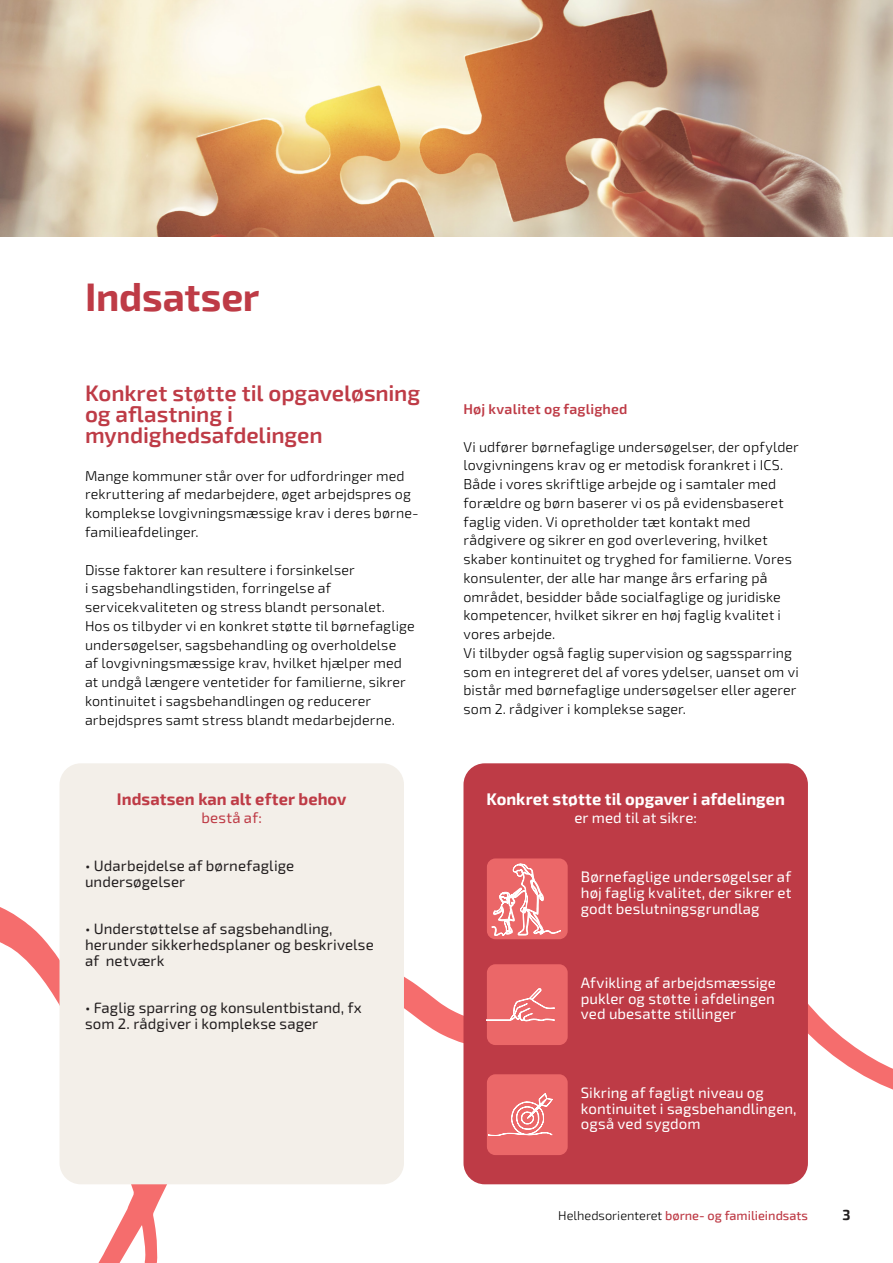
<style>
.page{position:relative;width:893px;height:1263px;background:#fff}
.page>*{position:absolute;margin:0;border:0;box-sizing:border-box;transform-origin:0 0}
._1_Overskrift{font:700 39px "Exo 2";letter-spacing:-.005em;color:#be3b46}
._3_Mellemrubrik{font:600 22.5px/21px "Exo 2";letter-spacing:-.005em;color:#be3b46}
._5_Billedtekst_overskrift{font:700 16.5px "Exo 2";letter-spacing:.005em;color:#fff}
._5_Billedtekst_overskrift-2{font:700 16.5px "Exo 2";letter-spacing:.005em;color:#be3b46}
._5_Billedtekst_overskrift-3{font:15px/15.8px "Exo 2";letter-spacing:.005em;color:#fff;text-align:justify}
._5_Billedtekst_overskrift-4{font:15px/15.8px "Exo 2";letter-spacing:.005em;color:#231f20}
._5_Billedtekst{font:15px "Exo 2";letter-spacing:.01em;color:#fff}
._5_Billedtekst-2{font:15px "Exo 2";letter-spacing:.015em;color:#be3b46}
._3_Mellemrubrik-2{font:14.25px/18.8px "Exo 2";letter-spacing:.01em;color:#000}
._3_Mellemrubrik-3{font:600 14.25px "Exo 2";letter-spacing:.01em;color:#be3b46}
.t1{font:700 14.25px "Exo 2";color:#231f20}
.t2{font:500 12.75px "Exo 2";color:#be3b46}
.s1{font-weight:400;color:#000}
</style>
<div class="page">
<svg style="left:0;top:778px;width:893px;height:485px"></svg>
<div style="left:463px;top:763px;width:345px;height:421px;background:#be3b46;border-radius:21px"></div>
<div style="left:60px;top:763px;width:344px;height:421px;background:#f3efe9;border-radius:21px"></div>
<img style="left:487px;top:858px;width:81px;height:81px">
<div style="left:487px;top:964px;width:81px;height:81px;background:#eb6768;border-radius:9px"></div>
<svg style="left:487px;top:988px;width:67px;height:33px"></svg>
<div style="left:487px;top:1074px;width:81px;height:81px;background:#eb6768;border-radius:9px"></div>
<svg style="left:488px;top:1093px;width:64px;height:43px"></svg>
<img style="left:0;top:0;width:893px;height:236px">
<svg style="left:492px;top:864px;width:69px;height:71px;background:#ef8889"></svg>
<p class="_1_Overskrift" style="left:85px;top:274px;width:176px">Indsatser</p>
<p class="_3_Mellemrubrik" style="left:85px;top:383px;width:337px">Konkret støtte til opgaveløsning og aflastning i</p>
<p class="_3_Mellemrubrik" style="left:85px;top:425px;width:239px">myndighedsafdelingen</p>
<p class="_3_Mellemrubrik-2" style="left:85px;top:466px;width:335px">Mange kommuner står over for udfordringer med rekruttering af medarbejdere, øget arbejdspres og komplekse lovgivningsmæssige krav i deres børne&shy;familieafdelinger.</p>
<p class="_3_Mellemrubrik-2" style="left:85px;top:560px;width:301px">Disse faktorer kan resultere i forsinkelser<br>i sagsbehandlingstiden, forringelse af servicekvaliteten og stress blandt personalet.</p>
<p class="_3_Mellemrubrik-2" style="left:85px;top:616px;width:331px">Hos os tilbyder vi en konkret støtte til børnefaglige undersøgelser, sagsbehandling og overholdelse<br>af lovgivningsmæssige krav, hvilket hjælper med at undgå længere ventetider for familierne, sikrer kontinuitet i sagsbehandlingen og reducerer arbejdspres samt stress blandt medarbejderne.</p>
<p class="_5_Billedtekst_overskrift-2" style="left:117px;top:789px;width:231px">Indsatsen kan alt efter behov</p>
<p class="_5_Billedtekst-2" style="left:202px;top:807px;width:62px">bestå af:</p>
<p class="_5_Billedtekst_overskrift-4" style="left:85px;top:858px;width:211px">• Udarbejdelse af børnefaglige</p>
<p class="_5_Billedtekst_overskrift-4" style="left:85px;top:873px;width:102px">undersøgelser</p>
<p class="_5_Billedtekst_overskrift-4" style="left:85px;top:921px;width:249px">• Understøttelse af sagsbehandling,</p>
<p class="_5_Billedtekst_overskrift-4" style="left:85px;top:936px;width:290px">herunder sikkerhedsplaner og beskrivelse af netværk</p>
<p class="_5_Billedtekst_overskrift-4" style="left:85px;top:999px;width:278px">• Faglig sparring og konsulentbistand, fx som 2. rådgiver i komplekse sager</p>
<p class="_3_Mellemrubrik-3" style="left:463px;top:401px;width:165px">Høj kvalitet og faglighed</p>
<p class="_3_Mellemrubrik-2" style="left:463px;top:437px;width:337px">Vi udfører børnefaglige undersøgelser, der opfylder lovgivningens krav og er metodisk forankret i ICS.<br>Både i vores skriftlige arbejde og i samtaler med forældre og børn baserer vi os på evidensbaseret faglig viden. Vi opretholder tæt kontakt med rådgivere og sikrer en god overlevering, hvilket skaber kontinuitet og tryghed for familierne. Vores konsulenter, der alle har mange års erfaring på området, besidder både socialfaglige og juridiske kompetencer, hvilket sikrer en høj faglig kvalitet i vores arbejde.</p>
<p class="_3_Mellemrubrik-2" style="left:463px;top:643px;width:337px">Vi tilbyder også faglig supervision og sagssparring som en integreret del af vores ydelser, uanset om vi bistår med børnefaglige undersøgelser eller agerer som 2. rådgiver i komplekse sager.</p>
<p class="_5_Billedtekst_overskrift" style="left:486px;top:789px;width:300px">Konkret støtte til opgaver i afdelingen</p>
<p class="_5_Billedtekst" style="left:574px;top:807px;width:124px">er med til at sikre:</p>
<p class="_5_Billedtekst_overskrift-3" style="left:581px;top:868px;width:212px">Børnefaglige undersøgelser af høj faglig kvalitet, der sikrer et godt beslutningsgrundlag</p>
<p class="_5_Billedtekst_overskrift-3" style="left:581px;top:974px;width:197px">Afvikling af arbejdsmæssige pukler og støtte i afdelingen ved ubesatte stillinger</p>
<p class="_5_Billedtekst_overskrift-3" style="left:581px;top:1084px;width:217px;text-align:left">Sikring af fagligt niveau og kontinuitet i sagsbehandlingen, også ved sygdom</p>
<p class="t2" style="left:558px;top:1208px;width:251px"><span class="s1">Helhedsorienteret</span> børne- og familieindsats</p>
<p class="t1" style="left:842px;top:1207px;width:10px">3</p>
</div>
